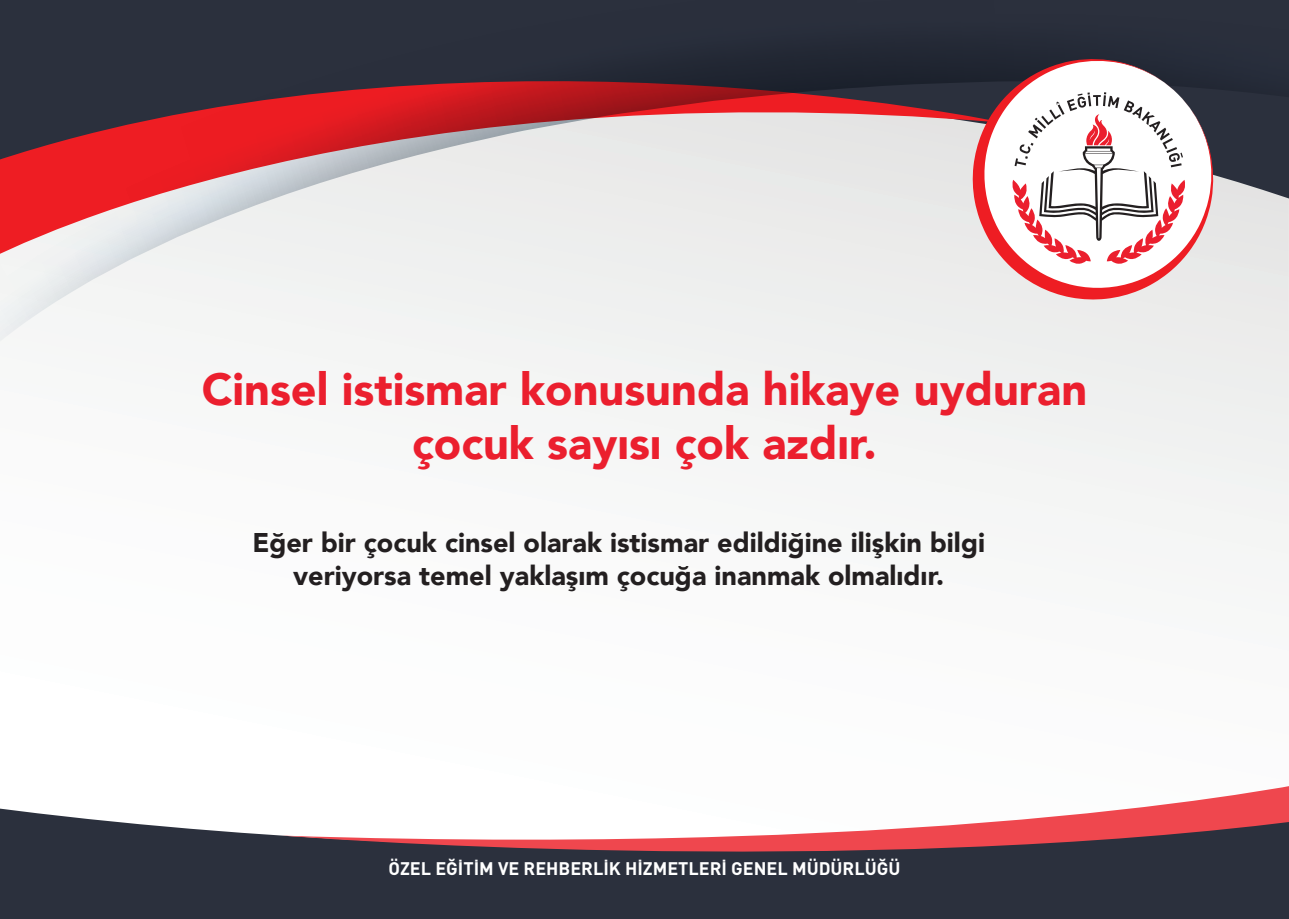
<style>
.page{position:relative;width:1289px;height:919px;background:#fff}
.page>*{position:absolute;margin:0;border:0;box-sizing:border-box;transform-origin:0 0}
.t1{font:900 45px/54px "Avenir";color:#eb1f2e;text-align:center}
.t2{font:900 27px/32.4px "Avenir";color:#231f20;text-align:center}
.t3{font:700 18px "DIN";color:#fff}
</style>
<div class="page">
<div style="left:373px;top:368px;width:915px;height:186px;background:#f4f5f4"></div>
<svg style="left:0;top:0;width:1288px;height:368px"></svg>
<svg style="left:967px;top:49px;width:256px;height:256px;background:#82848b"></svg>
<svg style="left:972px;top:58px;width:242px;height:242px"></svg>
<div style="left:0;top:808px;width:1288px;height:110px;background:#2b303d"></div>
<svg style="left:282px;top:786px;width:1006px;height:95px"></svg>
<svg style="left:1011px;top:92px;width:175px;height:173px"></svg>
<p class="t1" style="left:202px;top:360px;width:887px">Cinsel istismar konusunda hikaye uyduran çocuk sayısı çok azdır.</p>
<p class="t2" style="left:252px;top:526px;width:734px">Eğer bir çocuk cinsel olarak istismar edildiğine ilişkin bilgi veriyorsa temel yaklaşım çocuğa inanmak olmalıdır.</p>
<p class="t3" style="left:388px;top:857px;width:513px">ÖZEL EĞİTİM VE REHBERLİK HİZMETLERİ GENEL MÜDÜRLÜĞÜ</p>
</div>
